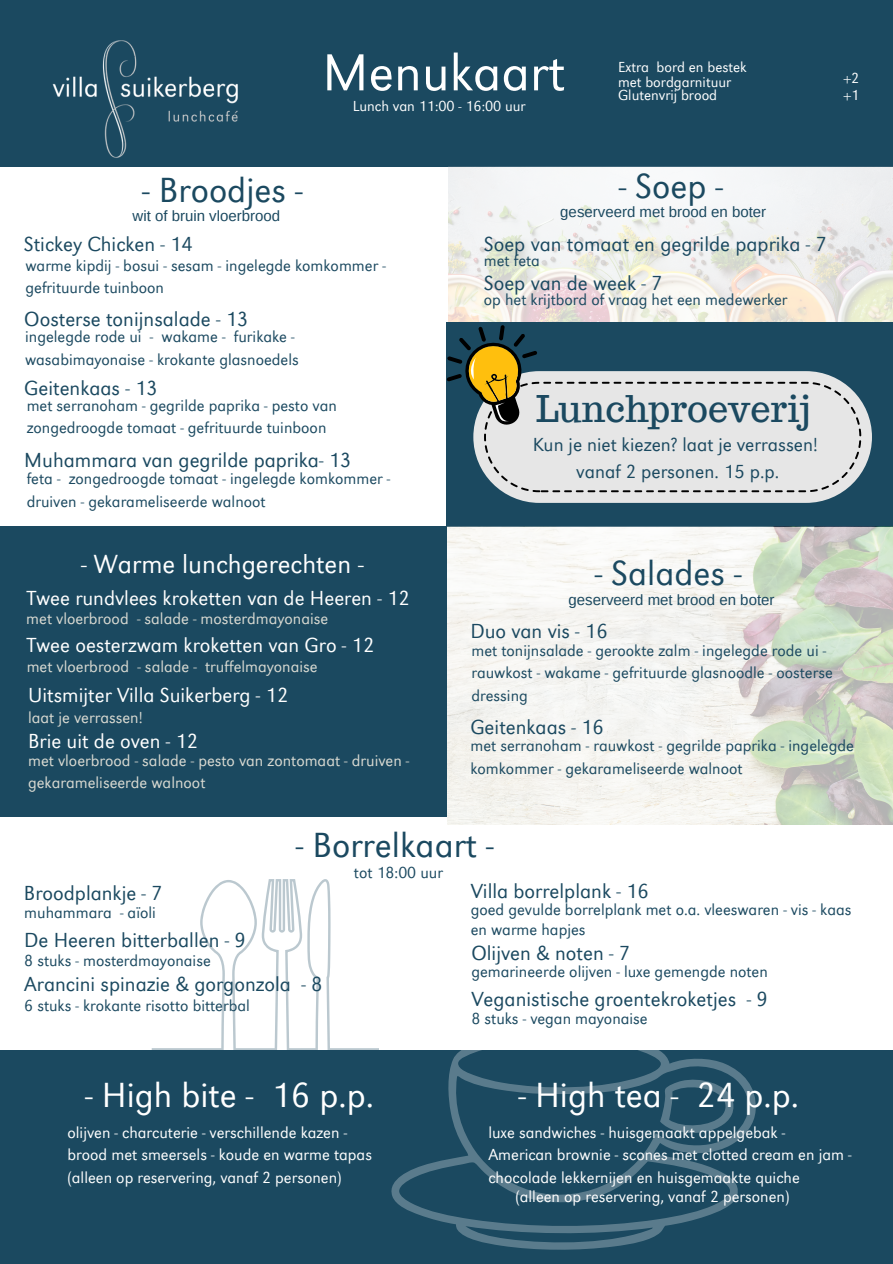
<style>
.page{position:relative;width:893px;height:1264px;background:#fff}
.page>*{position:absolute;margin:0;border:0;box-sizing:border-box;transform-origin:0 0}
.t1{font:300 54px "Grotesk";color:#fff}
.t2{font:300 36px "Grotesk";color:#1b4960}
.t3{font:300 36px "Grotesk";color:#fff}
.t4{font:36px "Trocchi";color:#1b4960}
.t5{font:300 27px "Grotesk";color:#fff}
.t6{font:300 21px "Grotesk";color:#1b4960}
.t7{font:300 21px "Grotesk";color:#fff}
.t8{font:300 19.5px/27px "Grotesk";color:#1b4960;text-align:center}
.t9{font:300 16.5px/22.5px "Grotesk";color:#1b4960}
.t10{font:300 16.5px "Grotesk";color:#fff}
.t11{font:300 16.5px/22.5px "Grotesk";color:#d9dad2}
.t12{font:300 15px "Grotesk";color:#fff}
.t13{font:15px "Arimo";color:#1b4960}
</style>
<div class="page">
<div style="left:0;top:0;width:892px;height:167px;background:#1b4960"></div>
<div style="left:446px;top:322px;width:446px;height:204px;background:#1b4960"></div>
<img style="left:52px;top:40px;width:186px;height:118px">
<div style="left:0;top:526px;width:446px;height:291px;background:#1b4960"></div>
<img style="left:447px;top:526px;width:445px;height:299px">
<svg style="left:152px;top:879px;width:227px;height:171px"></svg>
<div style="left:0;top:1050px;width:892px;height:213px;background:#1b4960"></div>
<img style="left:448px;top:167px;width:444px;height:155px">
<svg style="left:391px;top:1050px;width:365px;height:199px"></svg>
<svg style="left:660px;top:1076px;width:74px;height:63px"></svg>
<div style="left:473px;top:371px;width:398px;height:132px;background:#e6e6e6;border-radius:66px"></div>
<svg style="left:446px;top:325px;width:415px;height:167px"></svg>
<p class="t1" style="left:322px;top:42px;width:244px">Menukaart</p>
<p class="t12" style="left:353px;top:97px;width:174px">Lunch van 11:00 - 16:00 uur</p>
<h1 class="t12" style="left:618px;top:58px;width:130px">Extra bord en bestek</h1>
<p class="t12" style="left:618px;top:73px;width:114px">met bordgarnituur</p>
<p class="t12" style="left:843px;top:69px;width:17px">+2</p>
<p class="t12" style="left:618px;top:86px;width:101px">Glutenvrij brood</p>
<h2 class="t12" style="left:843px;top:86px;width:17px">+1</h2>
<p class="t2" style="left:142px;top:170px;width:162px">- Broodjes -</p>
<p class="t13" style="left:133px;top:208px;width:149px">wit of bruin vloerbrood</p>
<p class="t2" style="left:618px;top:165px;width:106px">- Soep -</p>
<p class="t13" style="left:560px;top:204px;width:207px">geserveerd met brood en boter</p>
<p class="t6" style="left:24px;top:232px;width:170px">Stickey Chicken - 14</p>
<h2 class="t9" style="left:25px;top:254px;width:362px">warme kipdij - bosui - sesam - ingelegde komkommer -</h2>
<p class="t9" style="left:25px;top:277px;width:140px">gefrituurde tuinboon</p>
<p class="t6" style="left:24px;top:307px;width:226px">Oosterse tonijnsalade - 13</p>
<p class="t9" style="left:25px;top:325px;width:275px">ingelegde rode ui - wakame - furikake - wasabimayonaise - krokante glasnoedels</p>
<h4 class="t6" style="left:24px;top:375px;width:135px">Geitenkaas - 13</h4>
<h4 class="t9" style="left:27px;top:394px;width:311px">met serranoham - gegrilde paprika - pesto van zongedroogde tomaat - gefrituurde tuinboon</h4>
<h4 class="t6" style="left:24px;top:448px;width:329px">Muhammara van gegrilde paprika- 13</h4>
<p class="t9" style="left:27px;top:467px;width:365px">feta - zongedroogde tomaat - ingelegde komkommer - druiven - gekarameliseerde walnoot</p>
<p class="t5" style="left:81px;top:548px;width:284px">- Warme lunchgerechten -</p>
<h4 class="t7" style="left:27px;top:586px;width:384px">Twee rundvlees kroketten van de Heeren - 12</h4>
<p class="t11" style="left:26px;top:607px;width:303px">met vloerbrood - salade - mosterdmayonaise</p>
<h2 class="t7" style="left:27px;top:633px;width:349px">Twee oesterzwam kroketten van Gro - 12</h2>
<p class="t11" style="left:27px;top:655px;width:292px">met vloerbrood - salade - truffelmayonaise</p>
<p class="t7" style="left:28px;top:683px;width:262px">Uitsmijter Villa Suikerberg - 12</p>
<h4 class="t11" style="left:28px;top:707px;width:116px">laat je verrassen!</h4>
<p class="t7" style="left:28px;top:729px;width:172px">Brie uit de oven - 12</p>
<p class="t11" style="left:28px;top:749px;width:383px">met vloerbrood - salade - pesto van zontomaat - druiven - gekarameliseerde walnoot</p>
<p class="t6" style="left:484px;top:232px;width:344px">Soep van tomaat en gegrilde paprika - 7</p>
<h4 class="t9" style="left:484px;top:289px;width:305px">op het krijtbord of vraag het een medewerker</h4>
<p class="t9" style="left:484px;top:249px;width:58px">met feta</p>
<p class="t6" style="left:484px;top:271px;width:180px">Soep van de week - 7</p>
<h4 class="t4" style="left:536px;top:385px;width:276px">Lunchproeverij</h4>
<p class="t8" style="left:532px;top:431px;width:286px">Kun je niet kiezen? laat je verrassen! vanaf 2 personen. 15 p.p.</p>
<p class="t2" style="left:594px;top:552px;width:148px">- Salades -</p>
<h4 class="t13" style="left:568px;top:591px;width:207px">geserveerd met brood en boter</h4>
<p class="t6" style="left:470px;top:619px;width:139px">Duo van vis - 16</p>
<h4 class="t9" style="left:471px;top:639px;width:363px">met tonijnsalade - gerookte zalm - ingelegde rode ui - rauwkost - wakame - gefrituurde glasnoodle - oosterse dressing</h4>
<h4 class="t6" style="left:470px;top:715px;width:135px">Geitenkaas - 16</h4>
<h4 class="t9" style="left:470px;top:734px;width:385px">met serranoham - rauwkost - gegrilde paprika - ingelegde komkommer - gekarameliseerde walnoot</h4>
<h2 class="t2" style="left:296px;top:825px;width:199px">- Borrelkaart -</h2>
<h4 class="t6" style="left:24px;top:881px;width:140px">Broodplankje - 7</h4>
<p class="t9" style="left:24px;top:901px;width:133px">muhammara - aïoli</p>
<h4 class="t6" style="left:24px;top:927px;width:223px">De Heeren bitterballen - 9</h4>
<p class="t9" style="left:24px;top:949px;width:188px">8 stuks - mosterdmayonaise</p>
<h4 class="t6" style="left:24px;top:971px;width:300px">Arancini spinazie &amp; gorgonzola - 8</h4>
<p class="t9" style="left:24px;top:994px;width:227px">6 stuks - krokante risotto bitterbal</p>
<h4 class="t9" style="left:354px;top:861px;width:90px">tot 18:00 uur</h4>
<p class="t3" style="left:85px;top:1074px;width:290px">- High bite - 16 p.p.</p>
<p class="t10" style="left:67px;top:1123px;width:281px">olijven - charcuterie - verschillende kazen -</p>
<p class="t10" style="left:67px;top:1145px;width:306px">brood met smeersels - koude en warme tapas</p>
<h4 class="t10" style="left:67px;top:1168px;width:276px">(alleen op reservering, vanaf 2 personen)</h4>
<h3 class="t6" style="left:470px;top:879px;width:179px">Villa borrelplank - 16</h3>
<p class="t9" style="left:470px;top:898px;width:382px">goed gevulde borrelplank met o.a. vleeswaren - vis - kaas</p>
<p class="t9" style="left:470px;top:917px;width:116px">en warme hapjes</p>
<p class="t6" style="left:471px;top:940px;width:160px">Olijven &amp; noten - 7</p>
<h2 class="t9" style="left:471px;top:960px;width:298px">gemarineerde olijven - luxe gemengde noten</h2>
<p class="t6" style="left:471px;top:987px;width:298px">Veganistische groentekroketjes - 9</p>
<h4 class="t9" style="left:471px;top:1007px;width:178px">8 stuks - vegan mayonaise</h4>
<h2 class="t3" style="left:518px;top:1074px;width:282px">- High tea - 24 p.p.</h2>
<p class="t10" style="left:488px;top:1123px;width:298px">luxe sandwiches - huisgemaakt appelgebak -</p>
<p class="t10" style="left:488px;top:1145px;width:365px">American brownie - scones met clotted cream en jam -</p>
<h4 class="t10" style="left:488px;top:1168px;width:313px">chocolade lekkernijen en huisgemaakte quiche</h4>
<h4 class="t10" style="left:515px;top:1187px;width:276px">(alleen op reservering, vanaf 2 personen)</h4>
</div>
